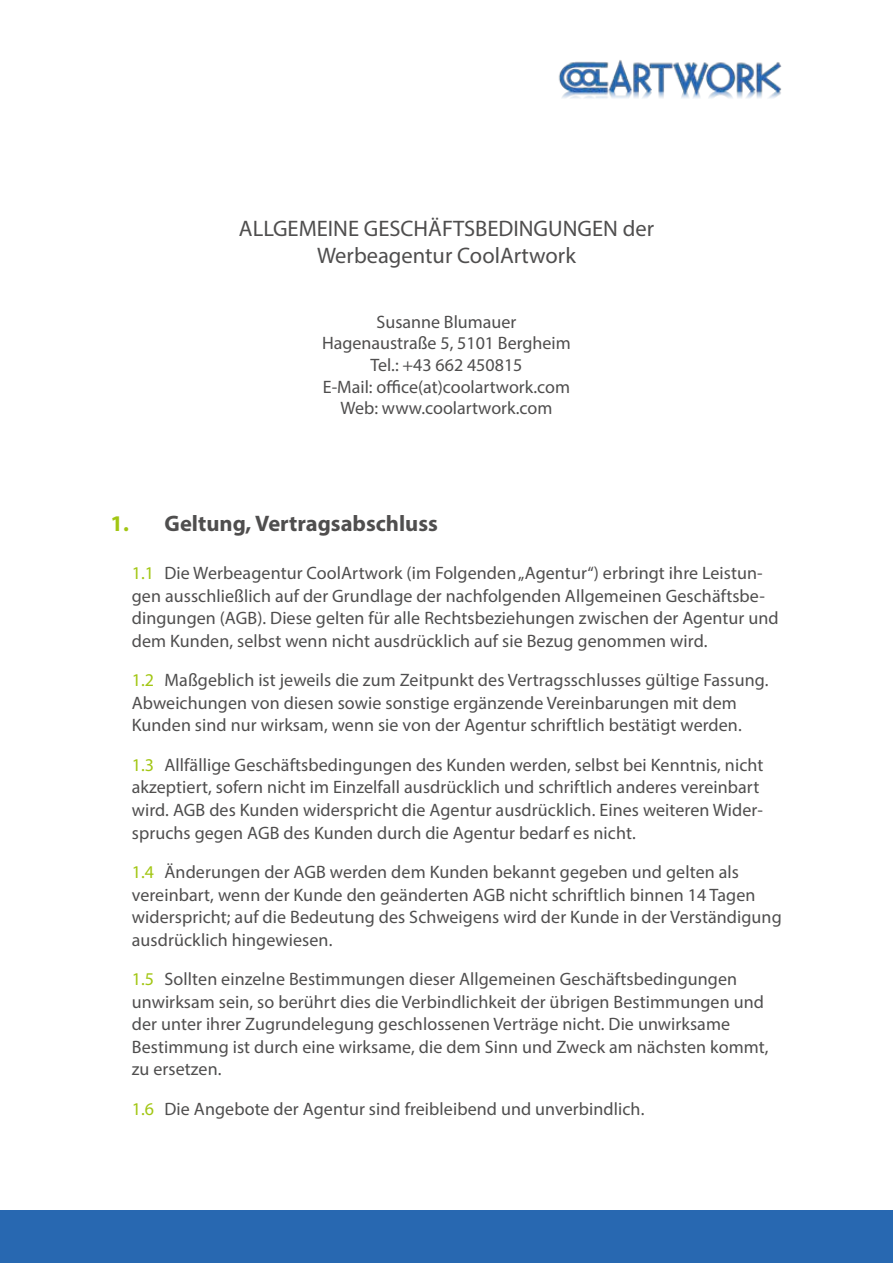
<style>
.page{position:relative;width:893px;height:1263px;background:#fff}
.page>*{position:absolute;margin:0;border:0;box-sizing:border-box;transform-origin:0 0}
.t1{font:22.5px/27px "Myriad Pro";color:#4f4e4e;text-align:center}
.t2{font:700 22.5px "Myriad Pro";color:#4f4e4e}
.t3{font:18px/22.5px "Myriad Pro";letter-spacing:.005em;color:#4f4e4e}
.s1{color:#a2c613}
</style>
<div class="page">
<img style="left:558px;top:60px;width:224px;height:39px">
<div style="left:0;top:1210px;width:893px;height:53px;background:#2868b1"></div>
<p class="t1" style="left:239px;top:214px;width:417px">ALLGEMEINE GESCHÄFTSBEDINGUNGEN der<br>Werbeagentur CoolArtwork</p>
<p class="t3" style="left:322px;top:311px;width:250px;line-height:21.6px;text-align:center">Susanne Blumauer<br>Hagenaustraße 5, 5101 Bergheim<br>Tel.: +43 662 450815<br>E-Mail: office(at)coolartwork.com<br>Web: www.coolartwork.com</p>
<p class="t2" style="left:111px;top:509px;width:329px"><span class="s1">1.</span> Geltung, Vertragsabschluss</p>
<p class="t3" style="left:132px;top:562px;width:648px"><span class="s1">1.1</span> Die Werbeagentur CoolArtwork (im Folgenden „Agentur“) erbringt ihre Leistun&shy;gen ausschließlich auf der Grundlage der nachfolgenden Allgemeinen Geschäftsbe&shy;dingungen (AGB). Diese gelten für alle Rechtsbeziehungen zwischen der Agentur und dem Kunden, selbst wenn nicht ausdrücklich auf sie Bezug genommen wird.</p>
<p class="t3" style="left:132px;top:669px;width:638px"><span class="s1">1.2</span> Maßgeblich ist jeweils die zum Zeitpunkt des Vertragsschlusses gültige Fassung.<br>Abweichungen von diesen sowie sonstige ergänzende Vereinbarungen mit dem<br>Kunden sind nur wirksam, wenn sie von der Agentur schriftlich bestätigt werden.</p>
<p class="t3" style="left:132px;top:753px;width:633px"><span class="s1">1.3</span> Allfällige Geschäftsbedingungen des Kunden werden, selbst bei Kenntnis, nicht akzeptiert, sofern nicht im Einzelfall ausdrücklich und schriftlich anderes vereinbart wird. AGB des Kunden widerspricht die Agentur ausdrücklich. Eines weiteren Wider&shy;spruchs gegen AGB des Kunden durch die Agentur bedarf es nicht.</p>
<p class="t3" style="left:132px;top:860px;width:651px"><span class="s1">1.4</span> Änderungen der AGB werden dem Kunden bekannt gegeben und gelten als vereinbart, wenn der Kunde den geänderten AGB nicht schriftlich binnen 14 Tagen widerspricht; auf die Bedeutung des Schweigens wird der Kunde in der Verständigung ausdrücklich hingewiesen.</p>
<p class="t3" style="left:132px;top:967px;width:638px"><span class="s1">1.5</span> Sollten einzelne Bestimmungen dieser Allgemeinen Geschäftsbedingungen unwirksam sein, so berührt dies die Verbindlichkeit der übrigen Bestimmungen und der unter ihrer Zugrundelegung geschlossenen Verträge nicht. Die unwirksame Bestimmung ist durch eine wirksame, die dem Sinn und Zweck am nächsten kommt, zu ersetzen.</p>
<p class="t3" style="left:132px;top:1097px;width:514px"><span class="s1">1.6</span> Die Angebote der Agentur sind freibleibend und unverbindlich.</p>
</div>
